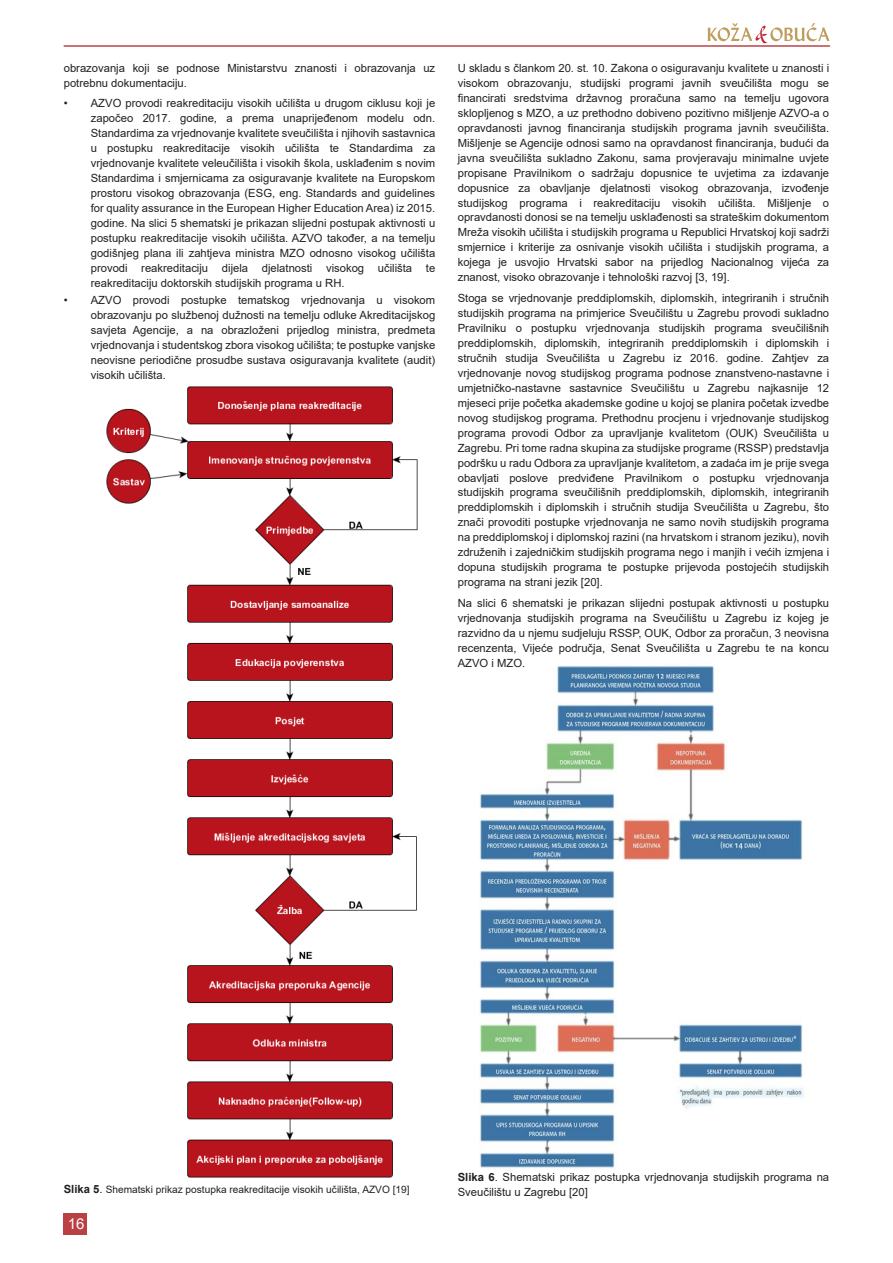
<style>
.page{position:relative;width:893px;height:1263px;background:#fff}
.page>*{position:absolute;margin:0;border:0;box-sizing:border-box;transform-origin:0 0}
.t1{font:15px "Arial";color:#fff}
.t2{font:11.25px/15px "Arial";color:#231f20;text-align:justify}
.t3{font:10.2px "Arial";color:#231f20}
.s1{font-weight:700;font-size:11.25px}
.s2{font-size:11.25px}
.s3{font-weight:700}
</style>
<div class="page">
<img style="left:479px;top:666px;width:325px;height:502px">
<img style="left:106px;top:386px;width:312px;height:792px">
<hr style="left:64px;top:45px;width:765px;height:2px;background:#ba4044">
<svg style="left:708px;top:23px;width:121px;height:20px"></svg>
<div style="left:64px;top:1214px;width:23px;height:21px;background:#ba4044"></div>
<p class="t2" style="left:64px;top:61px;width:373px">obrazovanja koji se podnose Ministarstvu znanosti i obrazovanja uz potrebnu dokumentacĳu.</p>
<p class="t2" style="left:91px;top:97px;width:346px;text-indent:-27px">• AZVO provodi reakreditacĳu visokih učilišta u drugom ciklusu koji je započeo 2017. godine, a prema unaprĳeđenom modelu odn.<br>Standardima za vrjednovanje kvalitete sveučilišta i njihovih sastavnica u postupku reakreditacĳe visokih učilišta te Standardima za vrjednovanje kvalitete veleučilišta i visokih škola, usklađenim s novim Standardima i smjernicama za osiguravanje kvalitete na Europskom prostoru visokog obrazovanja (ESG, eng. Standards and guidelines for quality assurance in the European Higher Education Area) iz 2015. godine. Na slici 5 shematski je prikazan slĳedni postupak aktivnosti u postupku reakreditacĳe visokih učilišta. AZVO također, a na temelju godišnjeg plana ili zahtjeva ministra MZO odnosno visokog učilišta provodi reakreditacĳu dĳela djelatnosti visokog učilišta te reakreditacĳu doktorskih studĳskih programa u RH.</p>
<p class="t2" style="left:91px;top:294px;width:346px;text-indent:-27px">• AZVO provodi postupke tematskog vrjednovanja u visokom obrazovanju po službenoj dužnosti na temelju odluke Akreditacĳskog savjeta Agencĳe, a na obrazloženi prĳedlog ministra, predmeta vrjednovanja i studentskog zbora visokog učilišta; te postupke vanjske neovisne periodične prosudbe sustava osiguravanja kvalitete (audit) visokih učilišta.</p>
<p class="t2" style="left:458px;top:61px;width:373px">U skladu s člankom 20. st. 10. Zakona o osiguravanju kvalitete u znanosti i visokom obrazovanju, studĳski programi javnih sveučilišta mogu se financirati sredstvima državnog proračuna samo na temelju ugovora sklopljenog s MZO, a uz prethodno dobiveno pozitivno mišljenje AZVO-a o opravdanosti javnog financiranja studĳskih programa javnih sveučilišta.<br>Mišljenje se Agencĳe odnosi samo na opravdanost financiranja, budući da javna sveučilišta sukladno Zakonu, sama provjeravaju minimalne uvjete propisane Pravilnikom o sadržaju dopusnice te uvjetima za izdavanje dopusnice za obavljanje djelatnosti visokog obrazovanja, izvođenje studĳskog programa i reakreditacĳu visokih učilišta. Mišljenje o opravdanosti donosi se na temelju usklađenosti sa strateškim dokumentom Mreža visokih učilišta i studĳskih programa u Republici Hrvatskoj koji sadrži smjernice i kriterĳe za osnivanje visokih učilišta i studĳskih programa, a kojega je usvojio Hrvatski sabor na prĳedlog Nacionalnog vĳeća za znanost, visoko obrazovanje i tehnološki razvoj [3, 19].</p>
<p class="t2" style="left:458px;top:291px;width:373px">Stoga se vrjednovanje preddiplomskih, diplomskih, integriranih i stručnih studĳskih programa na primjerice Sveučilištu u Zagrebu provodi sukladno Pravilniku o postupku vrjednovanja studĳskih programa sveučilišnih preddiplomskih, diplomskih, integriranih preddiplomskih i diplomskih i stručnih studĳa Sveučilišta u Zagrebu iz 2016. godine. Zahtjev za vrjednovanje novog studĳskog programa podnose znanstveno-nastavne i umjetničko-nastavne sastavnice Sveučilištu u Zagrebu najkasnĳe 12 mjeseci prĳe početka akademske godine u kojoj se planira početak izvedbe novog studĳskog programa. Prethodnu procjenu i vrjednovanje studĳskog programa provodi Odbor za upravljanje kvalitetom (OUK) Sveučilišta u Zagrebu. Pri tome radna skupina za studĳske programe (RSSP) predstavlja podršku u radu Odbora za upravljanje kvalitetom, a zadaća im je prĳe svega obavljati poslove predviđene Pravilnikom o postupku vrjednovanja studĳskih programa sveučilišnih preddiplomskih, diplomskih, integriranih preddiplomskih i diplomskih i stručnih studĳa Sveučilišta u Zagrebu, što znači provoditi postupke vrjednovanja ne samo novih studĳskih programa na preddiplomskoj i diplomskoj razini (na hrvatskom i stranom jeziku), novih združenih i zajedničkim studĳskih programa nego i manjih i većih izmjena i dopuna studĳskih programa te postupke prĳevoda postojećih studĳskih programa na strani jezik [20].</p>
<p class="t2" style="left:458px;top:596px;width:373px">Na slici 6 shematski je prikazan slĳedni postupak aktivnosti u postupku vrjednovanja studĳskih programa na Sveučilištu u Zagrebu iz kojeg je razvidno da u njemu sudjeluju RSSP, OUK, Odbor za proračun, 3 neovisna recenzenta, Vĳeće područja, Senat Sveučilišta u Zagrebu te na koncu AZVO i MZO.</p>
<p class="t3" style="left:64px;top:1186px;width:347px"><span class="s1">Slika 5</span><span class="s2">.</span> Shematski prikaz postupka reakreditacĳe visokih učilišta, AZVO [19]</p>
<h1 class="t1" style="left:68px;top:1218px;width:18px">16</h1>
<p class="t2" style="left:458px;top:1171px;width:373px"><span class="s3">Slika 6</span>. Shematski prikaz postupka vrjednovanja studĳskih programa na<br>Sveučilištu u Zagrebu [20]</p>
</div>
